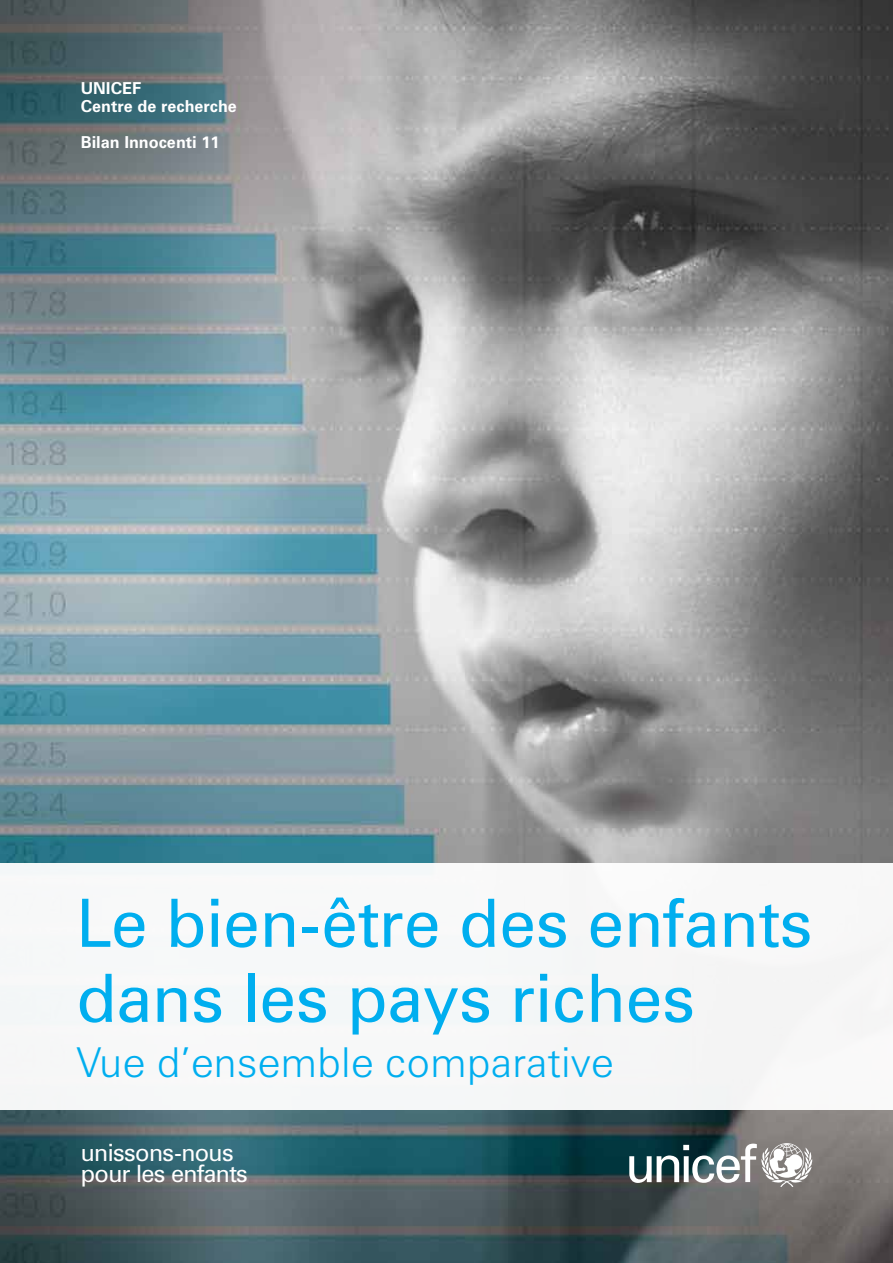
<style>
.page{position:relative;width:893px;height:1263px;background:#fff}
.page>*{position:absolute;margin:0;border:0;box-sizing:border-box;transform-origin:0 0}
.t1{font:66.75px/75px "Zurich BT";color:#00aeef}
.t2{font:300 41.25px "Zurich BT";color:#00aeef}
.t3{font:23.85px/21.5px "Zurich BT";letter-spacing:-.025em;color:#fff}
.t4{font:700 16.5px/18px "Zurich BT";color:#fff}
</style>
<div class="page">
<img style="left:0;top:0;width:893px;height:1263px">
<svg style="left:629px;top:1143px;width:183px;height:44px"></svg>
<div style="left:0;top:863px;width:893px;height:247px;background:#f6f8f8"></div>
<p class="t4" style="left:81px;top:79px;width:158px">UNICEF<br>Centre de recherche</p>
<p class="t4" style="left:81px;top:133px;width:140px">Bilan Innocenti 11</p>
<h1 class="t1" style="left:77px;top:885px;width:738px">Le bien-être des enfants dans les pays riches</h1>
<h2 class="t2" style="left:77px;top:1037px;width:538px">Vue d’ensemble comparative</h2>
<h3 class="t3" style="left:81px;top:1141px;width:169px">unissons-nous pour les enfants</h3>
</div>
